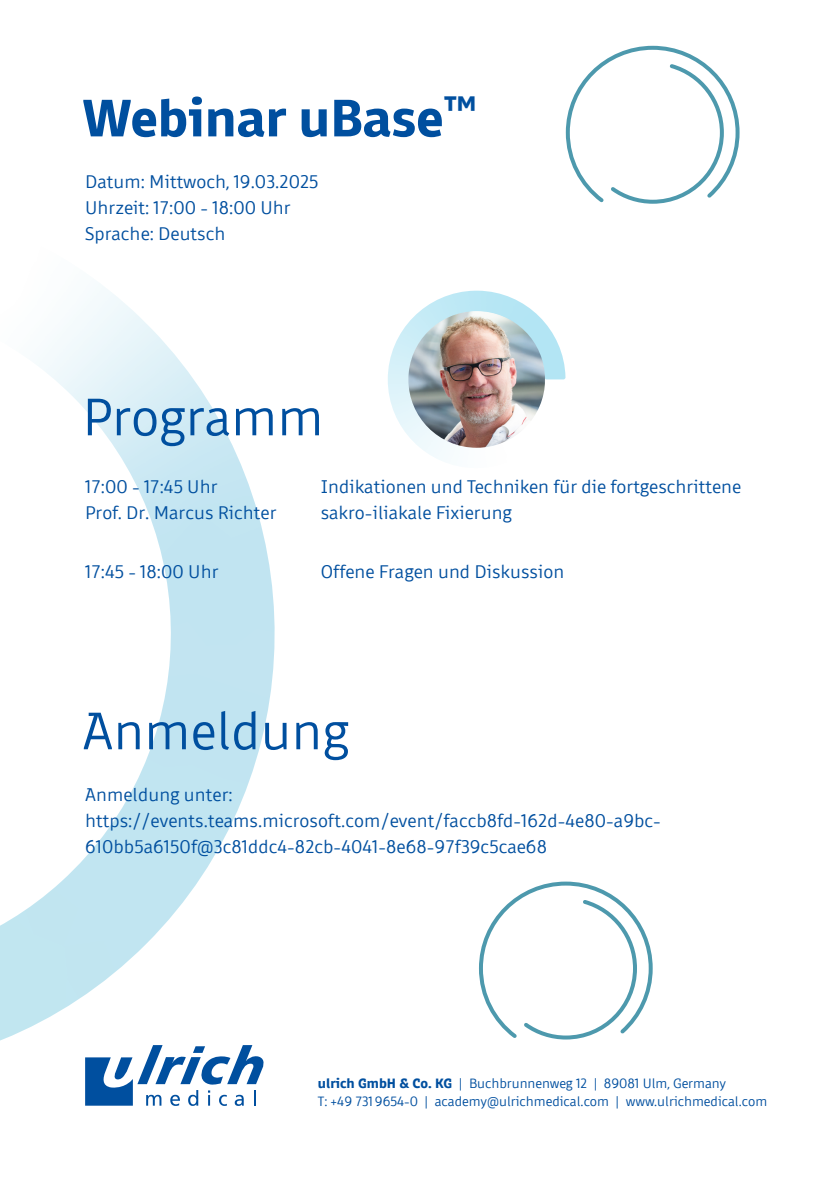
<style>
.page{position:relative;width:840px;height:1191px;background:#fff}
.page>*{position:absolute;margin:0;border:0;box-sizing:border-box;transform-origin:0 0}
.t1{font:300 54px "Domotika Pro";color:#004f9f}
.t2{font:700 54px "Domotika Pro";color:#004f9f}
.t3{font:300 19px/26px "Domotika Pro";letter-spacing:.005em;color:#004f9f}
.t4{font:300 14px/18px "Domotika Pro";color:#004f9f}
.s1{font-weight:700}
</style>
<div class="page">
<svg style="left:0;top:286px;width:275px;height:781px"></svg>
<svg style="left:565px;top:45px;width:175px;height:159px"></svg>
<svg style="left:479px;top:881px;width:174px;height:159px"></svg>
<svg style="left:388px;top:291px;width:177px;height:169px"></svg>
<img style="left:408px;top:311px;width:136px;height:137px;border-radius:68px">
<svg style="left:85px;top:1045px;width:178px;height:61px"></svg>
<h1 class="t2" style="left:82px;top:75px;width:395px">Webinar uBase<sup>™</sup></h1>
<p class="t3" style="left:85px;top:167px;width:235px">Datum: Mittwoch, 19.03.2025<br>Uhrzeit: 17:00 - 18:00 Uhr<br>Sprache: Deutsch</p>
<h1 class="t1" style="left:82px;top:377px;width:243px">Programm</h1>
<p class="t3" style="left:85px;top:472px;width:193px">17:00 - 17:45 Uhr<br>Prof. Dr. Marcus Richter</p>
<p class="t3" style="left:320px;top:472px;width:421px">Indikationen und Techniken für die fortgeschrittene sakro-iliakale Fixierung</p>
<p class="t3" style="left:85px;top:557px;width:135px">17:45 - 18:00 Uhr</p>
<p class="t3" style="left:320px;top:557px;width:245px">Offene Fragen und Diskussion</p>
<h1 class="t1" style="left:82px;top:691px;width:268px">Anmeldung</h1>
<p class="t3" style="left:85px;top:780px;width:577px">Anmeldung unter: https://events.teams.microsoft.com/event/faccb8fd-162d-4e80-a9bc-<br>610bb5a6150f@3c81ddc4-82cb-4041-8e68-97f39c5cae68</p>
<p class="t4" style="left:317px;top:1072px;width:450px"><span class="s1">ulrich GmbH &amp; Co. KG</span> | Buchbrunnenweg 12 | 89081 Ulm, Germany<br>T: +49 731 9654-0 | academy@ulrichmedical.com | www.ulrichmedical.com</p>
</div>
